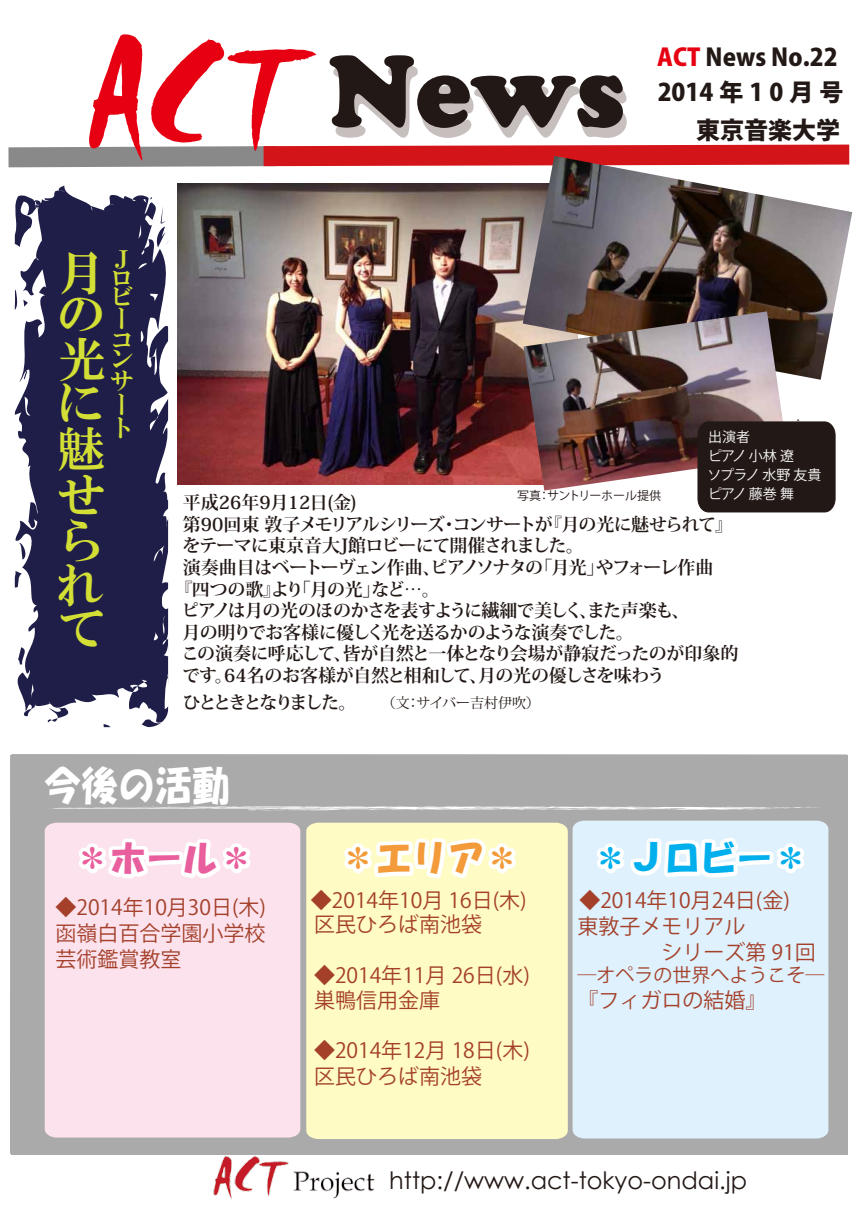
<style>
.page{position:relative;width:859px;height:1208px;background:#fff}
.page>*{position:absolute;margin:0;border:0;box-sizing:border-box;transform-origin:0 0}
.t1{font:48px/46.1px "HGP Mincho E";color:#d4df35}
.t2{font:40px "HG Soei Kakupoptai";color:#fff;scale:.93 1}
.t3{font:36px "HG Soei Kakupoptai";color:#00afec}
.t4{font:36px "HG Soei Kakupoptai";color:#e95e9d}
.t5{font:36px "HG Soei Kakupoptai";color:#f39b3a}
.t6{font:24px "Century Gothic";color:#221815}
.t7{font:800 24px/35px "Koz Go Pro";color:#221815}
.t8{font:24px/23.5px "HGP Mincho E";color:#d4df35}
.t9{font:21px/26px "Koz Go Pro";color:#a4402a}
.t10{font:19px "Koz Go Pro";color:#a4402a}
.t11{font:700 18px "Koz Min Pro";letter-spacing:-.05em;color:#221815}
.t12{font:700 18px "Koz Min Pro";letter-spacing:-.02em;color:#221815}
.t13{font:700 18px "Koz Min Pro";letter-spacing:-.08em;color:#221815}
.t14{font:700 18px "Koz Min Pro";letter-spacing:-.07em;color:#221815}
.t15{font:700 18px "Koz Min Pro";letter-spacing:-.01em;color:#221815}
.t16{font:700 18px "Koz Min Pro";color:#221815}
.t17{font:700 18px "Koz Min Pro";letter-spacing:-.14em;color:#221815}
.t18{font:14px/19px "Koz Go Pro";letter-spacing:-.05em;color:#fcfcfc}
.t19{font:14px "Koz Min Pro";letter-spacing:-.01em;color:#221815}
.t20{font:12px "Koz Go Pro";letter-spacing:-.01em;color:#221815}
.s1{color:#e60012}
</style>
<div class="page">
<svg style="left:10px;top:183px;width:192px;height:578px;fill:#1e1e49"></svg>
<svg style="left:151px;top:614px;width:15px;height:31px"></svg>
<svg style="left:154px;top:540px;width:11px;height:21px"></svg>
<svg style="left:163px;top:506px;width:11px;height:21px"></svg>
<svg style="left:141px;top:328px;width:3px;height:14px"></svg>
<svg style="left:149px;top:293px;width:9px;height:8px"></svg>
<svg style="left:138px;top:263px;width:9px;height:6px"></svg>
<svg style="left:138px;top:224px;width:3px;height:15px"></svg>
<svg style="left:143px;top:199px;width:4px;height:3px"></svg>
<svg style="left:21px;top:397px;width:12px;height:20px"></svg>
<svg style="left:31px;top:684px;width:5px;height:24px"></svg>
<div style="left:11px;top:754px;width:836px;height:400px;background:#aaaaab"></div>
<div style="left:573px;top:820px;width:255px;height:318px;background:#def1fc"></div>
<div style="left:45px;top:822px;width:255px;height:315px;background:#fbe2ed"></div>
<div style="left:306px;top:822px;width:262px;height:317px;background:#fffbc5"></div>
<svg style="left:74px;top:834px;width:181px;height:51px"></svg>
<svg style="left:340px;top:833px;width:180px;height:51px"></svg>
<svg style="left:592px;top:832px;width:217px;height:50px"></svg>
<svg style="left:44px;top:806px;width:779px;height:5px;background:#c6c6c6"></svg>
<img style="left:211px;top:1152px;width:164px;height:47px">
<svg style="left:8px;top:34px;width:842px;height:134px"></svg>
<img style="left:177px;top:184px;width:346px;height:300px">
<img style="left:523px;top:156px;width:329px;height:224px">
<img style="left:523px;top:311px;width:265px;height:179px">
<div style="left:697px;top:419px;width:139px;height:94px;background:#221815"></div>
<p class="t8" style="left:110px;top:251px;width:22px;line-height:20px">Ｊロ</p>
<p class="t8" style="left:110px;top:288px;width:24px;line-height:20.4px">ビー</p>
<p class="t8" style="left:110px;top:334px;width:25px;line-height:17.4px">コン</p>
<p class="t8" style="left:110px;top:369px;width:25px">サート</p>
<h1 class="t1" style="left:57px;top:249px;width:47px;line-height:46.5px">月の</h1>
<h1 class="t1" style="left:57px;top:334px;width:49px;line-height:47.9px">光に</h1>
<h1 class="t1" style="left:57px;top:425px;width:49px;text-align:justify">魅せられて</h1>
<p class="t7" style="left:657px;top:42px;width:188px"><span class="s1">ACT</span> News No.22<br>2014年10月号</p>
<p class="t7" style="left:696px;top:115px;width:145px">東京音楽大学</p>
<p class="t18" style="left:707px;top:428px;width:116px">出演者<br>ピアノ 小林 遼<br>ソプラノ 水野 友貴ピアノ 藤巻 舞　</p>
<p class="t20" style="left:517px;top:488px;width:145px">写真：サントリーホール提供</p>
<p class="t16" style="left:183px;top:489px;width:175px">平成26年9月12日(金)</p>
<p class="t13" style="left:183px;top:511px;width:551px">第90回東 敦子メモリアルシリーズ・コンサートが『月の光に魅せられて』</p>
<p class="t11" style="left:182px;top:533px;width:403px">をテーマに東京音大J館ロビーにて開催されました。</p>
<p class="t14" style="left:183px;top:554px;width:532px">演奏曲目はベートーヴェン作曲、ピアノソナタの「月光」やフォーレ作曲</p>
<p class="t15" style="left:174px;top:576px;width:267px">『四つの歌』より「月の光」など…。</p>
<p class="t11" style="left:182px;top:597px;width:509px">ピアノは月の光のほのかさを表すように繊細で美しく、また声楽も、</p>
<p class="t11" style="left:183px;top:619px;width:453px">月の明りでお客様に優しく光を送るかのような演奏でした。</p>
<p class="t12" style="left:182px;top:641px;width:558px">この演奏に呼応して、皆が自然と一体となり会場が静寂だったのが印象的</p>
<p class="t12" style="left:182px;top:662px;width:485px">です。64名のお客様が自然と相和して、月の光の優しさを味わう</p>
<p class="t17" style="left:183px;top:689px;width:175px">ひとときとなりました。</p>
<p class="t19" style="left:382px;top:693px;width:160px">（文：サイバー吉村伊吹）</p>
<h2 class="t2" style="left:44px;top:765px;width:200px">今後の活動</h2>
<h3 class="t4" style="left:75px;top:840px;width:181px">＊ホール＊</h3>
<h3 class="t5" style="left:340px;top:840px;width:181px">＊エリア＊</h3>
<h3 class="t3" style="left:593px;top:840px;width:217px">＊Ｊロビー＊</h3>
<p class="t9" style="left:55px;top:895px;width:212px;text-align:justify">◆2014年10月30日(木)函嶺白百合学園小学校芸術鑑賞教室</p>
<p class="t9" style="left:311px;top:888px;width:217px;line-height:24.8px">◆2014年10月 16日(木)区民ひろば南池袋</p>
<p class="t9" style="left:577px;top:887px;width:240px">◆2014年10月24日(金)<br>東敦子メモリアル<br>　　　　シリーズ第 91回</p>
<p class="t10" style="left:577px;top:963px;width:248px">―オペラの世界へようこそ―</p>
<p class="t9" style="left:577px;top:987px;width:190px">『フィガロの結婚』</p>
<p class="t9" style="left:314px;top:963px;width:217px;line-height:25.2px">◆2014年11月 26日(水)巣鴨信用金庫</p>
<p class="t9" style="left:314px;top:1038px;width:217px;line-height:25.2px">◆2014年12月 18日(木)区民ひろば南池袋</p>
<p class="t6" style="left:389px;top:1163px;width:359px">http://www.act-tokyo-ondai.jp</p>
</div>
